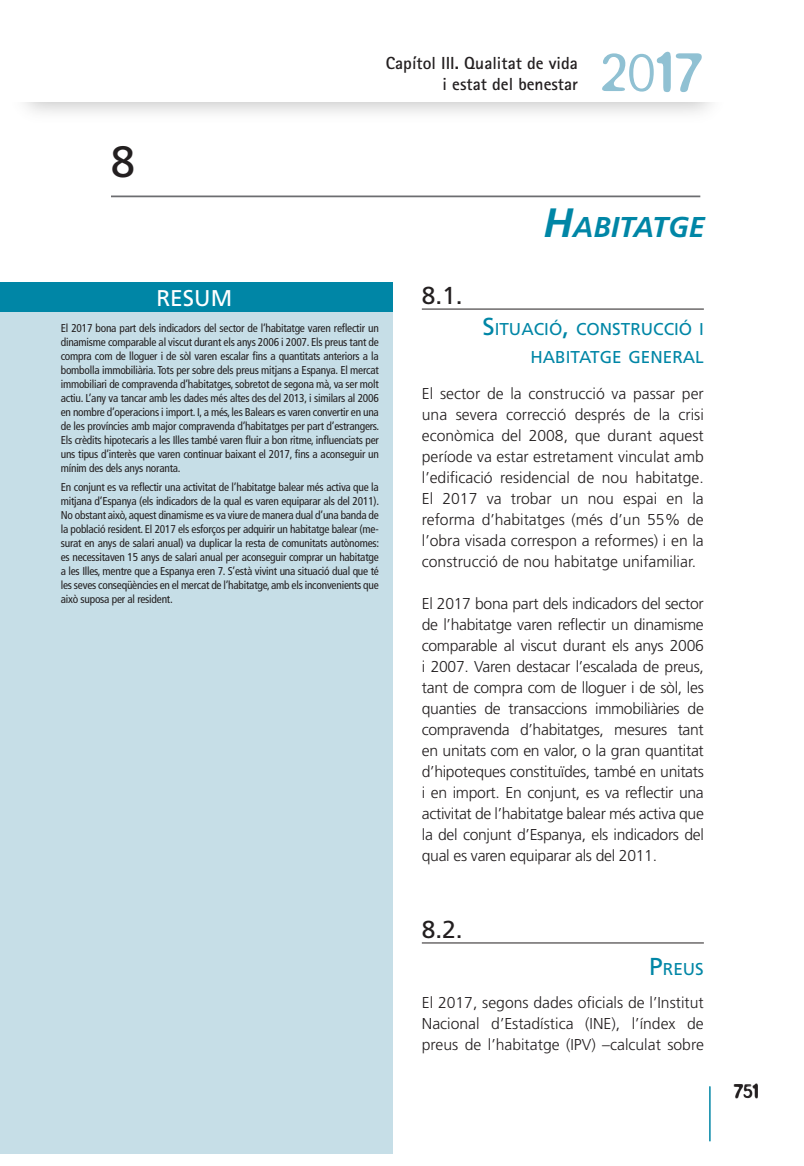
<style>
.page{position:relative;width:804px;height:1166px;background:#fff}
.page>*{position:absolute;margin:0;border:0;box-sizing:border-box;transform-origin:0 0}
.t1{font:300 61.07px "Blur";color:#90c1d3}
.t2{font:43.75px "Frutiger LT Std";color:#231f20}
.t3{font:italic 700 28.7px "Frutiger LT Std";color:#0086a6}
.t4{font:24.5px "Frutiger LT Std";color:#231f20}
.t5{font:22.75px "Frutiger LT Std";color:#fff}
.t6{font:300 21px "Blur";color:#231f20}
.t7{font:700 17.5px/21px "Rotis Sans Serif";color:#231f20;text-align:right}
.t8{font:17.15px/28px "Frutiger LT Std";color:#0086a6;text-align:right}
.t9{font:300 15.75px/21px "Frutiger LT Std";color:#231f20;text-align:justify}
.t10{font:condensed 11.38px/14px "Frutiger LT Std";letter-spacing:-.02em;color:#231f20;text-align:justify}
.s1{font-size:40.95px}
.s2{font-size:24.5px}
</style>
<div class="page">
<hr style="left:709px;top:1086px;width:1px;height:55px;background:#0086a6">
<div style="left:0;top:282px;width:392px;height:871px;background:#c6dee7"></div>
<hr style="left:111px;top:195px;width:589px;height:2px;background:#6c6d70">
<div style="left:0;top:282px;width:392px;height:29px;background:#0086a6"></div>
<hr style="left:422px;top:309px;width:282px;height:1px;background:#231f20">
<hr style="left:422px;top:942px;width:282px;height:1px;background:#231f20">
<h2 class="t2" style="left:111px;top:136px;width:26px">8</h2>
<h3 class="t5" style="left:156px;top:284px;width:77px">RESUM</h3>
<h3 class="t7" style="left:386px;top:52px;width:194px">Capítol III. Qualitat de vida i estat del benestar</h3>
<h1 class="t1" style="left:599px;top:38px;width:106px">2017</h1>
<h3 class="t4" style="left:422px;top:281px;width:42px">8.1.</h3>
<h3 class="t3" style="left:543px;top:210px;width:163px"><span class="s1">H</span>ABITATGE</h3>
<p class="t10" style="left:61px;top:321px;width:320px">El 2017 bona part dels indicadors del sector de l’habitatge varen reflectir un dinamisme comparable al viscut durant els anys 2006 i 2007. Els preus tant de compra com de lloguer i de sòl varen escalar fins a quantitats anteriors a la bombolla immobiliària. Tots per sobre dels preus mitjans a Espanya. El mercat immobiliari de compravenda d’habitatges, sobretot de segona mà, va ser molt actiu. L’any va tancar amb les dades més altes des del 2013, i similars al 2006 en nombre d’operacions i import. I, a més, les Balears es varen convertir en una de les províncies amb major compravenda d’habitatges per part d’estrangers.<br>Els crèdits hipotecaris a les Illes també varen fluir a bon ritme, influenciats per uns tipus d’interès que varen continuar baixant el 2017, fins a aconseguir un mínim des dels anys noranta.</p>
<p class="t10" style="left:61px;top:480px;width:320px">En conjunt es va reflectir una activitat de l’habitatge balear més activa que la mitjana d’Espanya (els indicadors de la qual es varen equiparar als del 2011).<br>No obstant això, aquest dinamisme es va viure de manera dual d’una banda de la població resident. El 2017 els esforços per adquirir un habitatge balear (me&shy;surat en anys de salari anual) va duplicar la resta de comunitats autònomes: es necessitaven 15 anys de salari anual per aconseguir comprar un habitatge a les Illes, mentre que a Espanya eren 7. S’està vivint una situació dual que té les seves conseqüències en el mercat de l’habitatge, amb els inconvenients que això suposa per al resident.</p>
<h3 class="t8" style="left:482px;top:315px;width:223px"><span class="s2">S</span>ITUACIÓ<span class="s2">,</span> CONSTRUCCIÓ I<br>HABITATGE GENERAL</h3>
<p class="t9" style="left:422px;top:383px;width:283px">El sector de la construcció va passar per una severa correcció després de la crisi econòmica del 2008, que durant aquest període va estar estretament vinculat amb l’edificació residencial de nou habitatge.<br>El 2017 va trobar un nou espai en la reforma d’habitatges (més d’un 55% de l’obra visada correspon a reformes) i en la construcció de nou habitatge unifamiliar.</p>
<p class="t9" style="left:422px;top:593px;width:283px">El 2017 bona part dels indicadors del sector de l’habitatge varen reflectir un dinamisme comparable al viscut durant els anys 2006 i 2007. Varen destacar l’escalada de preus, tant de compra com de lloguer i de sòl, les quanties de transaccions immobiliàries de compravenda d’habitatges, mesures tant en unitats com en valor, o la gran quantitat d’hipoteques constituïdes, també en unitats i en import. En conjunt, es va reflectir una activitat de l’habitatge balear més activa que la del conjunt d’Espanya, els indicadors del qual es varen equiparar als del 2011.</p>
<h3 class="t4" style="left:422px;top:914px;width:42px">8.2.</h3>
<h3 class="t8" style="left:649px;top:955px;width:56px"><span class="s2">P</span>REUS</h3>
<h3 class="t9" style="left:422px;top:992px;width:283px">El 2017, segons dades oficials de l’Institut Nacional d’Estadística (INE), l’índex de preus de l’habitatge (IPV) –calculat sobre</h3>
<h3 class="t6" style="left:733px;top:1079px;width:27px">751</h3>
</div>
